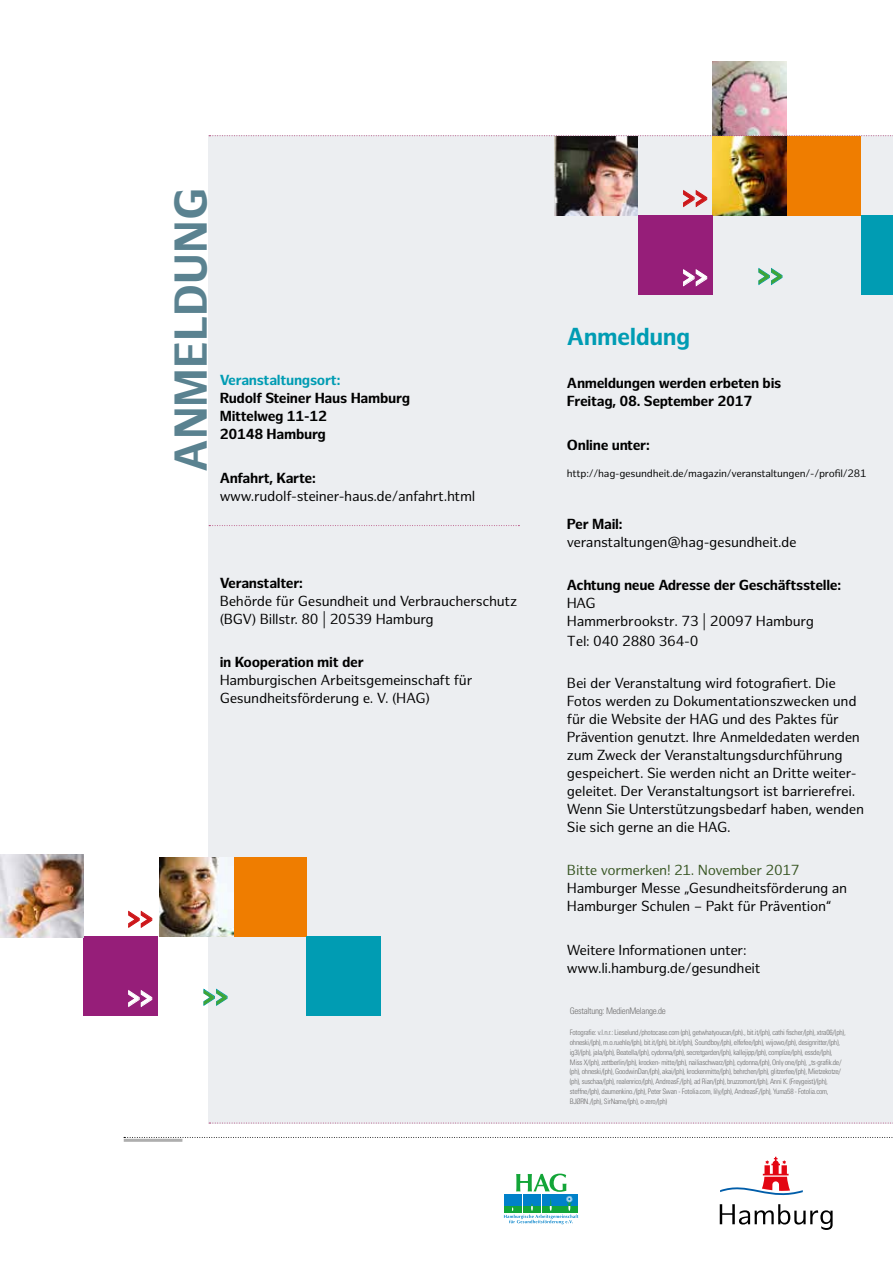
<style>
.page{position:relative;width:893px;height:1263px;background:#fff}
.page>*{position:absolute;margin:0;border:0;box-sizing:border-box;transform-origin:0 0}
.t1{font:700 45px "Hamburg Sans";color:#5a8290}
.t2{font:31.05px "Solex Black Lining";color:#3fa535}
.t3{font:31.05px "Solex Black Lining";color:#cd171a}
.t4{font:31.05px "Solex Black Lining";color:#fff}
.head{font:700 24px "Hamburg Sans";letter-spacing:-.02em;color:#009cb3}
.head-2{font:14.25px/18px "Hamburg Sans";letter-spacing:-.02em;color:#000}
.head-3{font:700 14.25px/18px "Hamburg Sans";letter-spacing:-.02em;color:#000}
.head-4{font:10.5px "Hamburg Sans";letter-spacing:-.02em;color:#000}
.t5{font:300 condensed 9px "Univers";letter-spacing:-.03em;color:#706f6f}
.t6{font:300 condensed 7.5px/9.8px "Univers";letter-spacing:-.03em;color:#706f6f}
.s1{color:#009cb3}
.s2{font-weight:700}
.s3{font-weight:400}
.s4{font-family:"Minion Pro";font-size:16.5px}
.s5{color:#385623}
</style>
<div class="page">
<div style="left:209px;top:135px;width:684px;height:988px;background:#eceef1"></div>
<svg style="left:209px;top:1123px;width:684px;height:1px"></svg>
<svg style="left:124px;top:1137px;width:769px;height:1px"></svg>
<hr style="left:124px;top:1139px;width:58px;height:3px;background:#aeaeae">
<svg style="left:504px;top:1173px;width:74px;height:51px"></svg>
<img style="left:712px;top:61px;width:75px;height:74px">
<div style="left:787px;top:136px;width:74px;height:79px;background:#ef7d00"></div>
<img style="left:712px;top:136px;width:75px;height:79px">
<img style="left:555px;top:136px;width:83px;height:79px">
<div style="left:861px;top:215px;width:32px;height:80px;background:#009cb3"></div>
<div style="left:638px;top:215px;width:74px;height:80px;background:#961e79"></div>
<svg style="left:758px;top:268px;width:24px;height:17px"></svg>
<svg style="left:683px;top:190px;width:24px;height:17px"></svg>
<svg style="left:683px;top:269px;width:24px;height:17px"></svg>
<div style="left:232px;top:857px;width:74px;height:79px;background:#ef7d00"></div>
<div style="left:306px;top:936px;width:75px;height:79px;background:#009cb3"></div>
<div style="left:83px;top:936px;width:74px;height:79px;background:#961e79"></div>
<svg style="left:204px;top:989px;width:23px;height:17px"></svg>
<svg style="left:128px;top:911px;width:24px;height:17px"></svg>
<svg style="left:128px;top:990px;width:24px;height:17px"></svg>
<img style="left:160px;top:858px;width:73px;height:78px">
<img style="left:0;top:855px;width:83px;height:82px">
<svg style="left:209px;top:135px;width:684px;height:1px"></svg>
<svg style="left:209px;top:525px;width:310px;height:1px"></svg>
<svg style="left:720px;top:1157px;width:83px;height:39px"></svg>
<svg style="left:720px;top:1204px;width:113px;height:26px"></svg>
<p class="t1" style="left:165px;top:472px;width:286px;rotate:-90deg">ANMELDUNG</p>
<p class="head-3" style="left:220px;top:372px;width:192px"><span class="s1">Veranstaltungsort:<br></span>Rudolf Steiner Haus Hamburg<br>Mittelweg 11-12<br>20148 Hamburg</p>
<p class="head-2" style="left:220px;top:469px;width:257px"><span class="s2">Anfahrt, Karte: </span>www.rudolf-steiner-haus.de/anfahrt.html</p>
<p class="head-2" style="left:220px;top:574px;width:299px"><span class="s2">Veranstalter:<br></span>Behörde für Gesundheit und Verbraucherschutz (BGV) Billstr. 80 | 20539 Hamburg</p>
<p class="head-2" style="left:220px;top:654px;width:254px"><span class="s2">in Kooperation mit der<br></span>Hamburgischen Arbeitsgemeinschaft für<br>Gesundheitsförderung e. V. (HAG)</p>
<p class="t3" style="left:128px;top:895px;width:27px">&gt;&gt;</p>
<p class="t4" style="left:128px;top:974px;width:27px">&gt;&gt;</p>
<p class="t2" style="left:203px;top:973px;width:27px">&gt;&gt;</p>
<p class="t3" style="left:683px;top:175px;width:27px">&gt;&gt;</p>
<p class="t4" style="left:683px;top:254px;width:27px">&gt;&gt;</p>
<p class="t2" style="left:758px;top:253px;width:27px">&gt;&gt;</p>
<p class="head" style="left:567px;top:322px;width:125px">Anmeldung</p>
<p class="head-3" style="left:567px;top:375px;width:216px">Anmeldungen werden erbeten bis<br>Freitag, 08. September 2017</p>
<p class="head-3" style="left:567px;top:436px;width:84px">Online unter:</p>
<p class="head-4" style="left:567px;top:467px;width:301px">http://hag-gesundheit.de/magazin/veranstaltungen/-/profil/281</p>
<p class="head-2" style="left:567px;top:515px;width:231px"><span class="s2">Per Mail: </span>veranstaltungen@hag-gesundheit.de</p>
<p class="head-3" style="left:567px;top:577px;width:276px">Achtung neue Adresse der Geschäftsstelle:<br><span class="s3">HAG<br>Hammerbrookstr. 73 | 20097 Hamburg</span></p>
<p class="head-2" style="left:567px;top:632px;width:133px">Tel: 040 28<span class="s4">8</span>0 364-0</p>
<p class="head-2" style="left:567px;top:674px;width:299px">Bei der Veranstaltung wird fotografiert. Die Fotos werden zu Dokumentationszwecken und für die Website der HAG und des Paktes für Prävention genutzt. Ihre Anmeldedaten werden zum Zweck der Veranstaltungsdurchführung gespeichert. Sie werden nicht an Dritte weiter&shy;geleitet. Der Veranstaltungsort ist barrierefrei.<br>Wenn Sie Unterstützungsbedarf haben, wenden Sie sich gerne an die HAG.</p>
<p class="head-2" style="left:567px;top:862px;width:282px"><span class="s5">Bitte vormerken! 21. November 2017<br></span>Hamburger Messe „Gesundheitsförderung an<br>Hamburger Schulen – Pakt für Prävention“</p>
<p class="head-2" style="left:567px;top:941px;width:195px">Weitere Informationen unter: www.li.hamburg.de/gesundheit</p>
<p class="t5" style="left:570px;top:1005px;width:98px">Gestaltung: MedienMelange.de</p>
<p class="t6" style="left:570px;top:1028px;width:277px">Fotografie: v.l.n.r.: Lieselund/photocase.com (ph), getwhatyoucan/(ph)., bit.it/(ph), cathi fischer/(ph), xtra06/(ph), ohneski/(ph), m.o.ruehle/(ph), bit.it/(ph), bit.it/(ph), Soundboy/(ph), elfefee/(ph), wijowo/(ph), designritter/(ph), ig3l/(ph), jala/(ph), Beatella/(ph), cydonna/(ph), secretgarden/(ph), kallejipp/(ph), complize/(ph), essde/(ph), Miss X/(ph), zettberlin/(ph), krocken- mitte/(ph), nailiaschwarz/(ph), cydonna/(ph), Only one/(ph), „ts-grafik.de/ (ph), ohneski/(ph), GoodwinDan/(ph), akai/(ph), krockenmitte/(ph), behrchen/(ph), glitzerfee/(ph), Mietzekotze/ (ph), suschaa/(ph), realenrico/(ph), AndreasF./(ph), ad Rian/(ph), bruzzomont/(ph), Anni K. (Freygeist)/(ph), steffne/(ph), daumenkino./(ph), Peter Swan - Fotolia.com, lily/(ph), AndreasF./(ph), Yuma58 - Fotolia.com, BJØRN./(ph), SirName/(ph), o-zero/(ph)</p>
</div>
